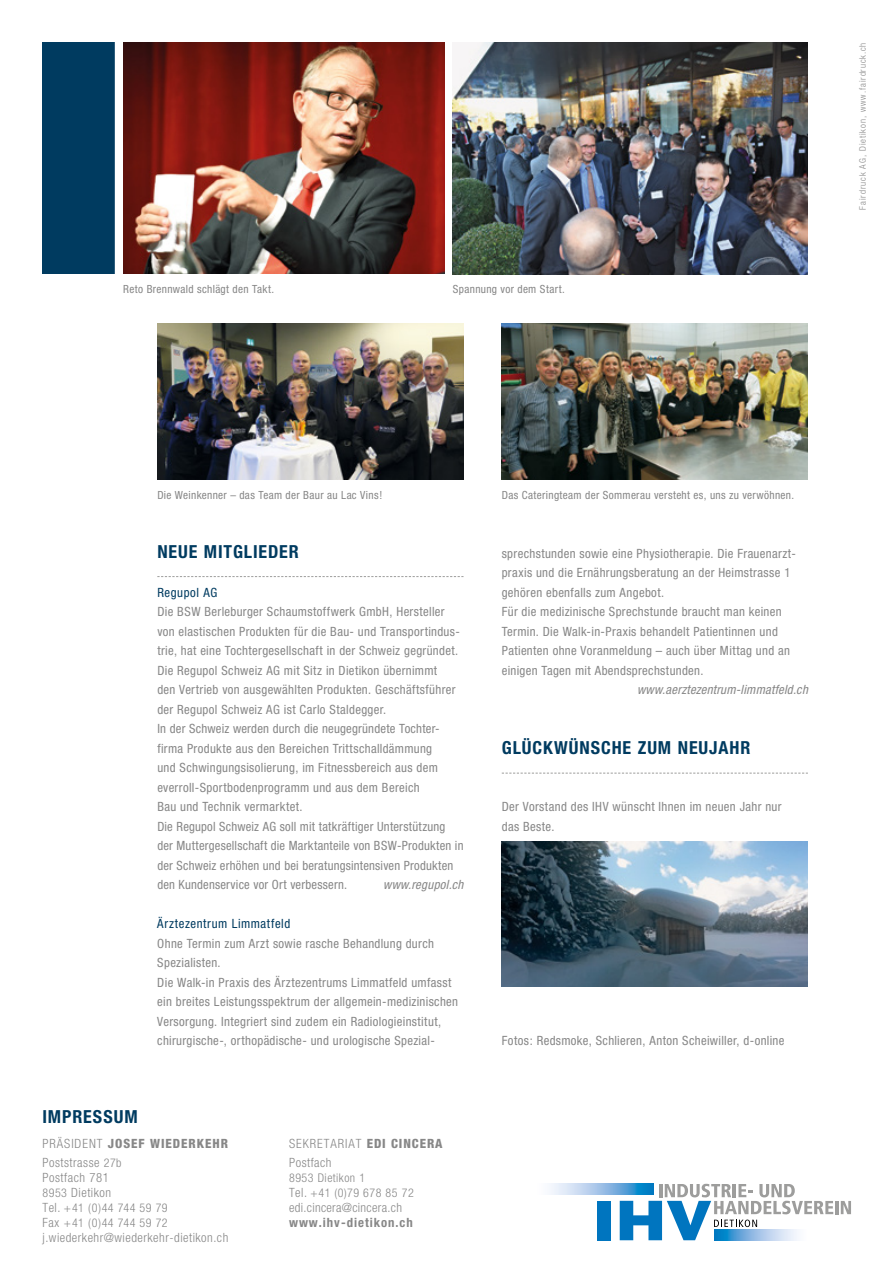
<style>
.page{position:relative;width:893px;height:1263px;background:#fff}
.page>*{position:absolute;margin:0;border:0;box-sizing:border-box;transform-origin:0 0}
.t1{font:700 condensed 18px "Helvetica Neue";letter-spacing:.05em;color:#003b60}
.t2{font:condensed 12.75px/19.5px "Helvetica Neue";letter-spacing:.025em;color:#878787}
.t3{font:300 condensed 12.75px/19.2px "Helvetica Neue";letter-spacing:.04em;color:#878787}
.t4{font:italic condensed 12.75px "Helvetica Neue";letter-spacing:.02em;color:#878787}
.t5{font:condensed 12.75px "Helvetica Neue";letter-spacing:.045em;color:#003b60}
.t6{font:300 condensed 12.75px/19.2px "Helvetica Neue";letter-spacing:.075em;color:#878787}
.t7{font:700 condensed 12.75px "Helvetica Neue";letter-spacing:.075em;color:#878787}
.t8{font:300 condensed 12px/15px "Helvetica Neue";letter-spacing:.04em;color:#878787}
.t9{font:condensed 11.25px "Helvetica Neue";letter-spacing:.03em;color:#878787}
.t10{font:300 condensed 9px "Helvetica Neue";letter-spacing:.1em;color:#878787}
.s1{font-weight:800}
.s2{font-size:12px}
.s3{font-size:12.75px}
</style>
<div class="page">
<div style="left:43px;top:43px;width:76px;height:231px;background:#003b60"></div>
<div style="left:115px;top:29px;width:8px;height:257px;background:#fff"></div>
<div style="left:598px;top:1201px;width:13px;height:39px;background:#0075bf"></div>
<svg style="left:620px;top:1184px;width:231px;height:56px"></svg>
<svg style="left:550px;top:1184px;width:103px;height:10px"></svg>
<svg style="left:714px;top:1230px;width:96px;height:10px"></svg>
<svg style="left:157px;top:576px;width:306px;height:1px"></svg>
<svg style="left:502px;top:773px;width:306px;height:1px"></svg>
<img style="left:123px;top:43px;width:321px;height:231px">
<img style="left:453px;top:43px;width:355px;height:231px">
<img style="left:157px;top:324px;width:306px;height:156px">
<img style="left:502px;top:324px;width:306px;height:156px">
<img style="left:502px;top:842px;width:306px;height:145px">
<p class="t9" style="left:123px;top:283px;width:152px">Reto Brennwald schlägt den Takt.</p>
<p class="t9" style="left:453px;top:283px;width:114px">Spannung vor dem Start.</p>
<p class="t10" style="left:857px;top:210px;width:169px;rotate:-90deg">Fairdruck AG, Dietikon, www.fairdruck.ch</p>
<p class="t9" style="left:157px;top:489px;width:226px">Die Weinkenner – das Team der Baur au Lac Vins!</p>
<p class="t9" style="left:502px;top:489px;width:294px">Das Cateringteam der Sommerau versteht es, uns zu verwöhnen.</p>
<h1 class="t1" style="left:157px;top:540px;width:143px">NEUE MITGLIEDER</h1>
<p class="t5" style="left:157px;top:585px;width:62px">Regupol AG</p>
<p class="t2" style="left:157px;top:602px;width:308px">Die BSW Berleburger Schaumstoffwerk GmbH, Hersteller von elastischen Produkten für die Bau- und Transportindus&shy;trie, hat eine Tochtergesellschaft in der Schweiz gegründet.<br>Die Regupol Schweiz AG mit Sitz in Dietikon übernimmt<br>den Vertrieb von ausgewählten Produkten. Geschäftsführer der Regupol Schweiz AG ist Carlo Staldegger.<br>In der Schweiz werden durch die neugegründete Tochter&shy;firma Produkte aus den Bereichen Trittschalldämmung<br>und Schwingungsisolierung, im Fitnessbereich aus dem everroll-Sportbodenprogramm und aus dem Bereich<br>Bau und Technik vermarktet.<br>Die Regupol Schweiz AG soll mit tatkräftiger Unterstützung der Muttergesellschaft die Marktanteile von BSW-Produkten in der Schweiz erhöhen und bei beratungsintensiven Produkten den Kundenservice vor Ort verbessern.</p>
<p class="t4" style="left:383px;top:877px;width:82px">www.regupol.ch</p>
<p class="t5" style="left:157px;top:916px;width:134px">Ärztezentrum Limmatfeld</p>
<p class="t2" style="left:157px;top:933px;width:302px">Ohne Termin zum Arzt sowie rasche Behandlung durch Spezialisten.<br>Die Walk-in Praxis des Ärztezentrums Limmatfeld umfasst ein breites Leistungsspektrum der allgemein-medizinischen Versorgung. Integriert sind zudem ein Radiologieinstitut, chirurgische-, orthopädische- und urologische Spezial-</p>
<h1 class="t1" style="left:43px;top:1106px;width:97px">IMPRESSUM</h1>
<p class="t3" style="left:43px;top:1133px;width:187px">PRÄSIDENT <span class="s1">JOSEF WIEDERKEHR<br></span>Poststrasse <span class="s2">27b</span></p>
<p class="t3" style="left:43px;top:1170px;width:70px;line-height:15px">Postfach 781<br><span class="s2">8953</span> Dietikon</p>
<p class="t8" style="left:43px;top:1200px;width:127px"><span class="s3">Tel.</span> +41 (0)44 744 59 79<br><span class="s3">Fax</span> +41 (0)44 744 59 72</p>
<p class="t3" style="left:43px;top:1228px;width:187px">j.wiederkehr@wiederkehr-dietikon.ch</p>
<p class="t6" style="left:289px;top:1133px;width:155px">SEKRETARIAT <span class="s1">EDI CINCERA<br></span>Postfach</p>
<p class="t8" style="left:289px;top:1170px;width:126px">8953 Dietikon 1<br><span class="s3">Tel.</span> +41 (0)79 678 85 72</p>
<p class="t3" style="left:289px;top:1198px;width:114px">edi.cincera@cincera.ch</p>
<p class="t7" style="left:289px;top:1215px;width:125px">www.ihv-dietikon.ch</p>
<p class="t2" style="left:502px;top:543px;width:296px">sprechstunden sowie eine Physiotherapie. Die Frauenarzt&shy;praxis und die Ernährungsberatung an der Heimstrasse 1 gehören ebenfalls zum Angebot.<br>Für die medizinische Sprechstunde braucht man keinen Termin. Die Walk-in-Praxis behandelt Patientinnen und Patienten ohne Voranmeldung – auch über Mittag und an einigen Tagen mit Abendsprechstunden.</p>
<p class="t4" style="left:637px;top:682px;width:172px">www.aerztezentrum-limmatfeld.ch</p>
<h1 class="t1" style="left:502px;top:737px;width:250px">GLÜCKWÜNSCHE ZUM NEUJAHR</h1>
<p class="t2" style="left:502px;top:797px;width:281px">Der Vorstand des IHV wünscht Ihnen im neuen Jahr nur das Beste.</p>
<p class="t2" style="left:502px;top:1031px;width:284px">Fotos: Redsmoke, Schlieren, Anton Scheiwiller, d-online</p>
</div>
